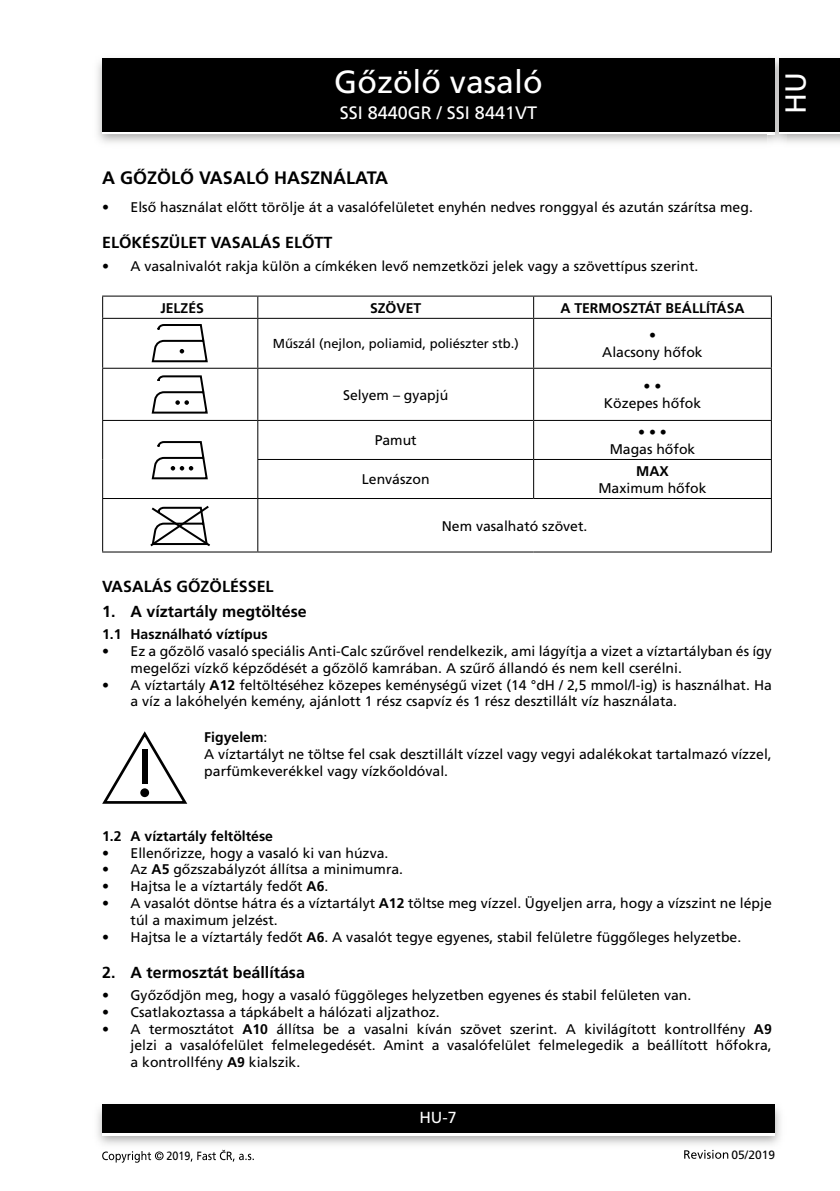
<style>
.page{position:relative;width:840px;height:1191px;background:#fff}
.page>*{position:absolute;margin:0;border:0;box-sizing:border-box;transform-origin:0 0}
.t1{font:32px "Frutiger CE";color:#fff}
.t2{font:29px "Frutiger CE";color:#fff}
.t3{font:700 18px "Frutiger CE";color:#000}
.t4{font:18px "Frutiger CE";color:#fff}
.t5{font:700 16px "Frutiger CE";color:#000}
.t6{font:16px "Frutiger CE";color:#fff}
.t7{font:14px/16.8px "Frutiger CE";color:#000}
.t8{font:700 14px "Frutiger CE";color:#000}
.t9{font:13px "Frutiger CE";color:#000}
.t10{font:12px "Frutiger CE";color:#000}
.t11{font:12px "Frutiger CE";color:#000;scale:.9 1}
.s1{font-weight:700}
</style>
<div class="page">
<div style="left:102px;top:61px;width:672px;height:73px;background:linear-gradient(to right,#000,#000)"></div>
<div style="left:102px;top:58px;width:672px;height:73px;background:#000"></div>
<img style="left:97px;top:1104px;width:684px;height:41px">
<div style="left:102px;top:1107px;width:672px;height:28px;background:linear-gradient(to right,#fff,#fff)"></div>
<div style="left:102px;top:1104px;width:672px;height:28px;background:#000"></div>
<img style="left:767px;top:56px;width:18px;height:89px">
<svg style="left:767px;top:131px;width:7px;height:3px"></svg>
<img style="left:767px;top:58px;width:7px;height:3px">
<img style="left:767px;top:61px;width:7px;height:70px">
<div style="left:778px;top:61px;width:61px;height:73px;background:linear-gradient(to right,#000,#000)"></div>
<div style="left:778px;top:58px;width:61px;height:73px;background:#000"></div>
<svg style="left:684px;top:1149px;width:43px;height:9px"></svg>
<svg style="left:102px;top:1151px;width:61px;height:11px"></svg>
<svg style="left:190px;top:1149px;width:64px;height:12px"></svg>
<hr style="left:770px;top:499px;width:1px;height:52px;background:#000">
<hr style="left:102px;top:295px;width:156px;height:1px;background:#000">
<hr style="left:258px;top:295px;width:275px;height:1px;background:#000">
<hr style="left:533px;top:295px;width:238px;height:1px;background:#000">
<hr style="left:102px;top:318px;width:156px;height:1px;background:#000">
<hr style="left:258px;top:318px;width:275px;height:1px;background:#000">
<hr style="left:533px;top:318px;width:238px;height:1px;background:#000">
<hr style="left:102px;top:368px;width:156px;height:1px;background:#000">
<hr style="left:258px;top:368px;width:275px;height:1px;background:#000">
<hr style="left:533px;top:368px;width:238px;height:1px;background:#000">
<hr style="left:102px;top:420px;width:156px;height:1px;background:#000">
<hr style="left:258px;top:420px;width:275px;height:1px;background:#000">
<hr style="left:533px;top:420px;width:238px;height:1px;background:#000">
<hr style="left:257px;top:459px;width:276px;height:1px;background:#000">
<hr style="left:533px;top:459px;width:238px;height:1px;background:#000">
<hr style="left:102px;top:498px;width:156px;height:1px;background:#000">
<hr style="left:258px;top:498px;width:275px;height:1px;background:#000">
<hr style="left:533px;top:498px;width:238px;height:1px;background:#000">
<hr style="left:102px;top:551px;width:156px;height:1px;background:#000">
<hr style="left:258px;top:551px;width:275px;height:1px;background:#000">
<hr style="left:533px;top:551px;width:238px;height:1px;background:#000">
<svg style="left:102px;top:296px;width:1px;height:22px"></svg>
<hr style="left:102px;top:319px;width:1px;height:49px;background:#000">
<hr style="left:102px;top:369px;width:1px;height:51px;background:#000">
<hr style="left:102px;top:421px;width:1px;height:38px;background:#000">
<hr style="left:102px;top:459px;width:1px;height:39px;background:#000">
<hr style="left:102px;top:499px;width:1px;height:52px;background:#000">
<svg style="left:257px;top:296px;width:1px;height:22px"></svg>
<svg style="left:533px;top:296px;width:1px;height:22px"></svg>
<svg style="left:770px;top:296px;width:1px;height:22px"></svg>
<hr style="left:257px;top:319px;width:1px;height:49px;background:#000">
<hr style="left:533px;top:319px;width:1px;height:49px;background:#000">
<hr style="left:770px;top:319px;width:1px;height:49px;background:#000">
<hr style="left:257px;top:369px;width:1px;height:51px;background:#000">
<hr style="left:533px;top:369px;width:1px;height:51px;background:#000">
<hr style="left:770px;top:369px;width:1px;height:51px;background:#000">
<hr style="left:257px;top:421px;width:1px;height:38px;background:#000">
<hr style="left:533px;top:421px;width:1px;height:38px;background:#000">
<hr style="left:770px;top:421px;width:1px;height:38px;background:#000">
<hr style="left:257px;top:460px;width:1px;height:38px;background:#000">
<hr style="left:533px;top:460px;width:1px;height:38px;background:#000">
<hr style="left:770px;top:460px;width:1px;height:38px;background:#000">
<hr style="left:257px;top:499px;width:1px;height:52px;background:#000">
<svg style="left:151px;top:324px;width:57px;height:38px"></svg>
<svg style="left:151px;top:375px;width:57px;height:39px"></svg>
<svg style="left:151px;top:441px;width:57px;height:39px"></svg>
<svg style="left:150px;top:505px;width:60px;height:41px"></svg>
<svg style="left:102px;top:731px;width:85px;height:72px"></svg>
<div style="left:142px;top:749px;width:5px;height:34px;background:#000"></div>
<div style="left:140px;top:788px;width:9px;height:9px;background:#000;border-radius:50%"></div>
<h1 class="t1" style="left:334px;top:64px;width:210px">Gőzölő vasaló</h1>
<p class="t4" style="left:339px;top:102px;width:199px">SSI 8440GR / SSI 8441VT</p>
<h2 class="t2" style="left:778px;top:114px;width:43px;rotate:-90deg">HU</h2>
<p class="t3" style="left:102px;top:168px;width:287px">A GŐZÖLŐ VASALÓ HASZNÁLATA</p>
<p class="t7" style="left:102px;top:199px;width:649px">• Első használat előtt törölje át a vasalófelületet enyhén nedves ronggyal és azután szárítsa meg.</p>
<p class="t5" style="left:102px;top:234px;width:232px">ELŐKÉSZÜLET VASALÁS ELŐTT</p>
<p class="t7" style="left:102px;top:257px;width:595px">• A vasalnivalót rakja külön a címkéken levő nemzetközi jelek vagy a szövettípus szerint.</p>
<p class="t8" style="left:160px;top:300px;width:45px">JELZÉS</p>
<p class="t8" style="left:370px;top:300px;width:53px">SZÖVET</p>
<p class="t8" style="left:560px;top:300px;width:186px">A TERMOSZTÁT BEÁLLÍTÁSA</p>
<p class="t9" style="left:272px;top:336px;width:247px">Műszál (nejlon, poliamid, poliészter stb.)</p>
<p class="t7" style="left:602px;top:327px;width:102px;text-align:center">•<br>Alacsony hőfok</p>
<p class="t7" style="left:343px;top:386px;width:107px">Selyem – gyapjú</p>
<p class="t7" style="left:603px;top:378px;width:99px;text-align:center">• •<br>Közepes hőfok</p>
<p class="t7" style="left:374px;top:432px;width:44px">Pamut</p>
<p class="t7" style="left:609px;top:424px;width:87px;text-align:center">• • •<br>Magas hőfok</p>
<p class="t7" style="left:361px;top:471px;width:69px">Lenvászon</p>
<p class="t8" style="left:635px;top:463px;width:34px">MAX</p>
<p class="t7" style="left:598px;top:479px;width:110px">Maximum hőfok</p>
<p class="t7" style="left:441px;top:517px;width:145px">Nem vasalható szövet.</p>
<p class="t5" style="left:102px;top:577px;width:173px">VASALÁS GŐZÖLÉSSEL</p>
<p class="t5" style="left:102px;top:602px;width:206px">1. A víztartály megtöltése</p>
<p class="t8" style="left:102px;top:626px;width:167px">1.1 Használható víztípus</p>
<p class="t7" style="left:130px;top:643px;width:642px;text-indent:-28px">• Ez a gőzölő vasaló speciális Anti-Calc szűrővel rendelkezik, ami lágyítja a vizet a víztartályban és így megelőzi vízkő képződését a gőzölő kamrában. A szűrő állandó és nem kell cserélni.</p>
<p class="t7" style="left:130px;top:676px;width:642px;text-indent:-28px">• A víztartály <span class="s1">A12</span> feltöltéséhez közepes keménységű vizet (14 °dH / 2,5 mmol/l-ig) is használhat. Ha a víz a lakóhelyén kemény, ajánlott 1 rész csapvíz és 1 rész desztillált víz használata.</p>
<p class="t7" style="left:204px;top:729px;width:568px"><span class="s1">Figyelem</span>:<br>A víztartályt ne töltse fel csak desztillált vízzel vagy vegyi adalékokat tartalmazó vízzel, parfümkeverékkel vagy vízkőoldóval.</p>
<p class="t8" style="left:102px;top:828px;width:172px">1.2 A víztartály feltöltése</p>
<p class="t7" style="left:102px;top:844px;width:285px">• Ellenőrizze, hogy a vasaló ki van húzva.</p>
<p class="t7" style="left:102px;top:861px;width:300px">• Az <span class="s1">A5</span> gőzszabályzót állítsa a minimumra.</p>
<p class="t7" style="left:102px;top:878px;width:225px">• Hajtsa le a víztartály fedőt <span class="s1">A6</span>.</p>
<p class="t7" style="left:130px;top:894px;width:642px;text-indent:-28px">• A vasalót döntse hátra és a víztartályt <span class="s1">A12</span> töltse meg vízzel. Ügyeljen arra, hogy a vízszint ne lépje túl a maximum jelzést.</p>
<p class="t7" style="left:102px;top:928px;width:638px">• Hajtsa le a víztartály fedőt <span class="s1">A6</span>. A vasalót tegye egyenes, stabil felületre függőleges helyzetbe.</p>
<p class="t5" style="left:102px;top:963px;width:204px">2. A termosztát beállítása</p>
<p class="t7" style="left:102px;top:986px;width:588px">• Győződjön meg, hogy a vasaló függöleges helyzetben egyenes és stabil felületen van.</p>
<p class="t7" style="left:102px;top:1003px;width:336px">• Csatlakoztassa a tápkábelt a hálózati aljzathoz.</p>
<p class="t7" style="left:130px;top:1020px;width:642px;text-align:justify;text-indent:-28px">• A termosztátot <span class="s1">A10</span> állítsa be a vasalni kíván szövet szerint. A kivilágított kontrollfény <span class="s1">A9 </span>jelzi a vasalófelület felmelegedését. Amint a vasalófelület felmelegedik a beállított hőfokra, a kontrollfény <span class="s1">A9</span> kialszik.</p>
<p class="t6" style="left:419px;top:1108px;width:39px">HU-7</p>
<p class="t11" style="left:166px;top:1149px;width:28px">2019</p>
<p class="t10" style="left:731px;top:1147px;width:45px">05/2019</p>
</div>
